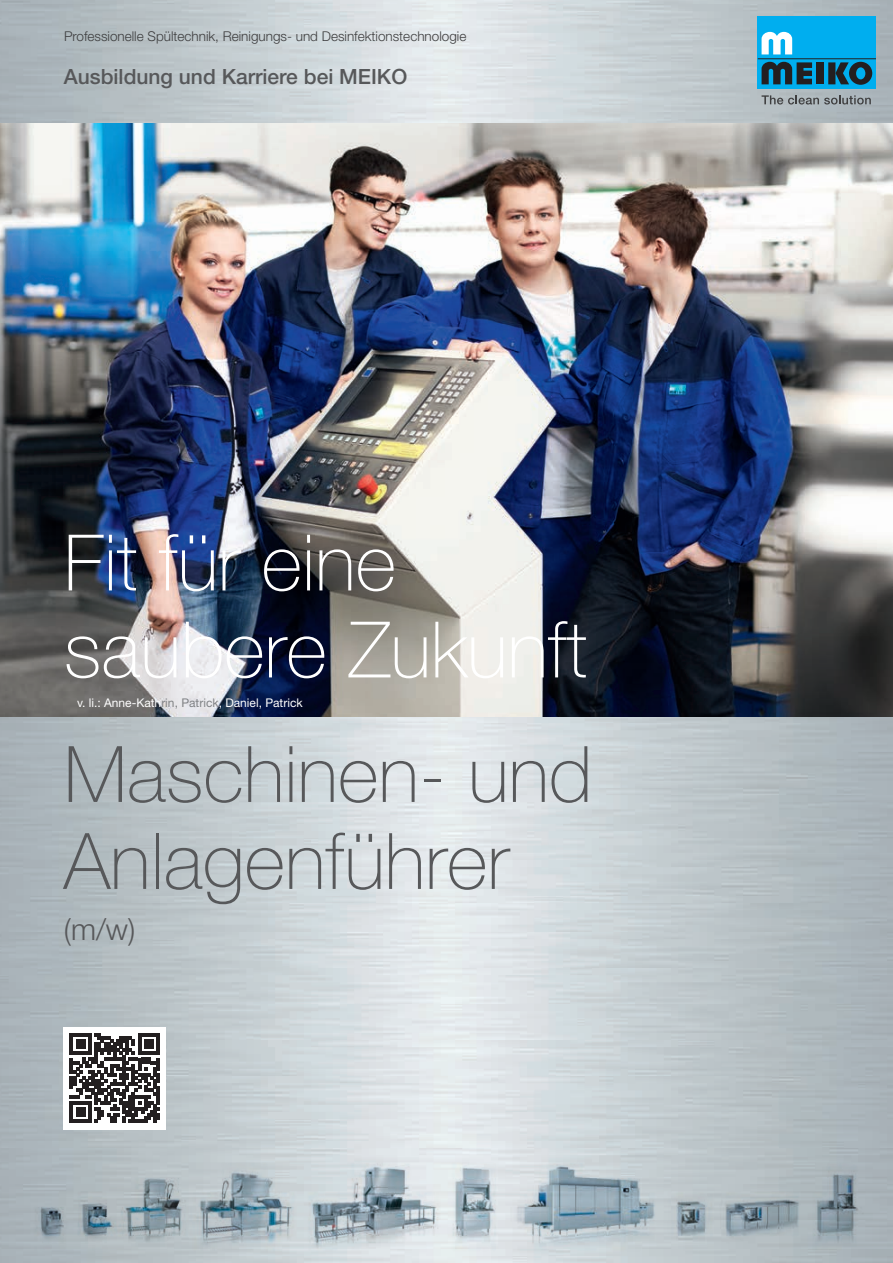
<style>
.page{position:relative;width:893px;height:1263px;background:#fff}
.page>*{position:absolute;margin:0;border:0;box-sizing:border-box;transform-origin:0 0}
.t1{font:100 78px/87px "Helvetica Neue LT Pro";color:#57585a}
.t2{font:100 78px/87px "Helvetica Neue LT Pro";color:#fff}
.t3{font:300 30px "Helvetica Neue LT Pro";color:#57585a}
.t4{font:500 21px "Helvetica Neue LT Pro";color:#57585a}
.t5{font:300 13.5px "Helvetica Neue LT Pro";color:#3e3e3f}
.t6{font:12px "Helvetica Neue LT Pro";color:#fff}
.s1{color:#808285}
</style>
<div class="page">
<img style="left:0;top:0;width:893px;height:1263px">
<div style="left:758px;top:16px;width:118px;height:72px;background:#00aeef"></div>
<div style="left:816px;top:62px;width:8px;height:22px;background:#231f20"></div>
<svg style="left:828px;top:62px;width:44px;height:23px"></svg>
<hr style="left:758px;top:58px;width:118px;height:1px;background:#231f20">
<svg style="left:762px;top:32px;width:30px;height:22px"></svg>
<svg style="left:762px;top:62px;width:50px;height:22px"></svg>
<svg style="left:762px;top:95px;width:109px;height:9px"></svg>
<img style="left:6px;top:1149px;width:878px;height:105px">
<div style="left:64px;top:1027px;width:102px;height:102px;background:#fff"></div>
<svg style="left:70px;top:1033px;width:90px;height:90px"></svg>
<p class="t5" style="left:64px;top:28px;width:404px">Professionelle Spültechnik, Reinigungs- und Desinfektionstechnologie</p>
<h3 class="t4" style="left:64px;top:64px;width:345px">Ausbildung und Karriere bei MEIKO</h3>
<h1 class="t2" style="left:64px;top:518px;width:525px">Fit für eine saubere Zukunft</h1>
<p class="t6" style="left:77px;top:695px;width:227px">v. li.: Anne-Kath<span class="s1">rin, Patrick</span>, Daniel, Patrick</p>
<h1 class="t1" style="left:64px;top:730px;width:530px">Maschinen- und<br>Anlagenführer</h1>
<h2 class="t3" style="left:64px;top:911px;width:73px">(m/w)</h2>
</div>
